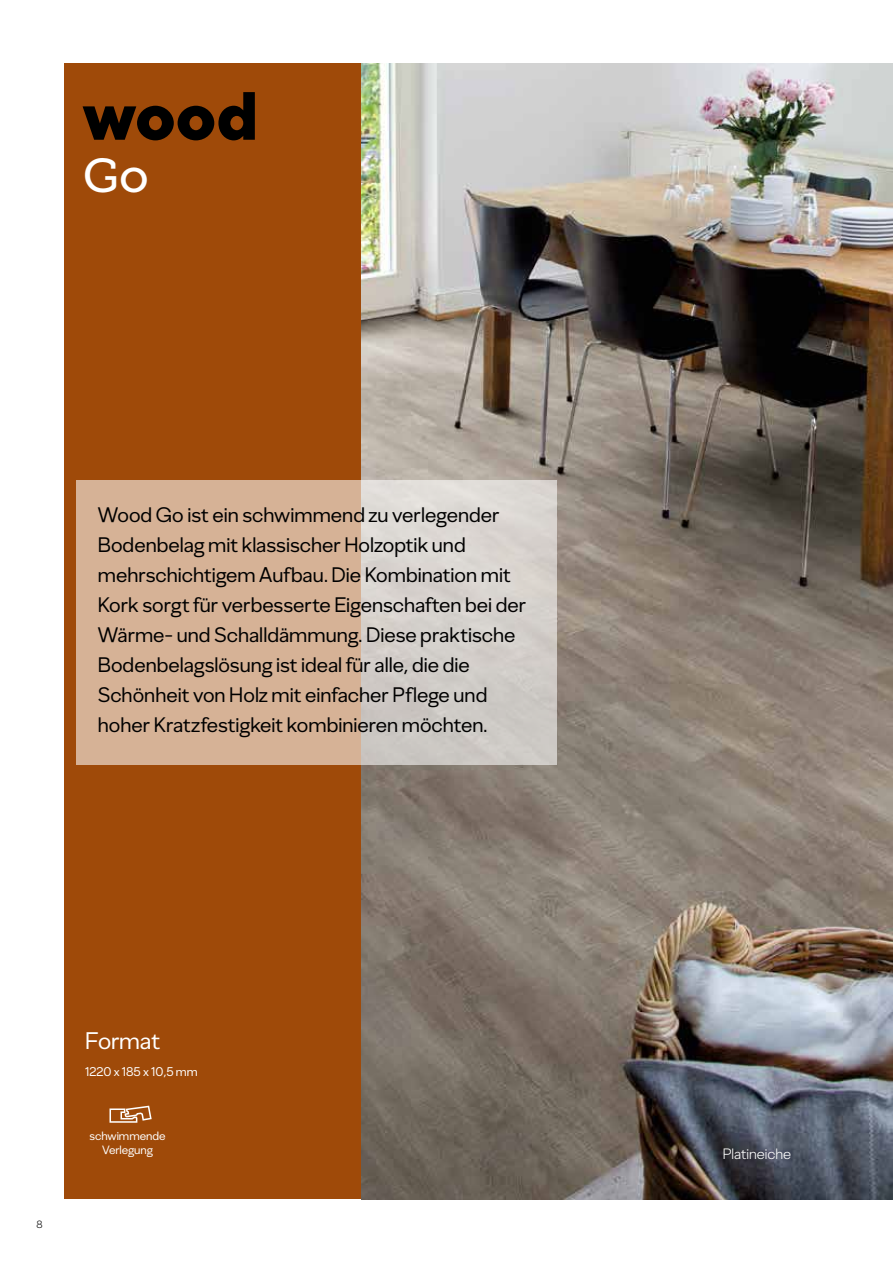
<style>
.page{position:relative;width:893px;height:1263px;background:#fff}
.page>*{position:absolute;margin:0;border:0;box-sizing:border-box;transform-origin:0 0}
.t1{font:800 68.1px "TT Norms";color:#000}
.t2{font:47.4px "Museo Slab 500";color:#fff}
.t3{font:24px "Amorim Sans";color:#fff}
.t4{font:21px/30px "Amorim Sans";color:#000}
.t5{font:300 15px "Amorim Sans";color:#fff}
.t6{font:12.6px "Amorim Sans";color:#fff}
.t7{font:12px/13.5px "Amorim Sans";color:#fff;text-align:center}
.t8{font:300 10.5px "Amorim Sans";color:#000}
</style>
<div class="page">
<div style="left:64px;top:64px;width:297px;height:1135px;background:#9f4a09"></div>
<img style="left:361px;top:64px;width:532px;height:1135px">
<svg style="left:77px;top:480px;width:480px;height:285px;background:#d5beab"></svg>
<svg style="left:109px;top:1106px;width:43px;height:17px"></svg>
<h1 class="t1" style="left:83px;top:72px;width:178px">wood</h1>
<h2 class="t2" style="left:83px;top:149px;width:67px">Go</h2>
<p class="t4" style="left:98px;top:499px;width:430px">Wood Go ist ein schwimmend zu verlegender Bodenbelag mit klassischer Holzoptik und mehrschichtigem Aufbau. Die Kombination mit Kork sorgt für verbesserte Eigenschaften bei der Wärme- und Schalldämmung. Diese praktische Bodenbelagslösung ist ideal für alle, die die Schönheit von Holz mit einfacher Pflege und hoher Kratzfestigkeit kombinieren möchten.</p>
<p class="t8" style="left:36px;top:1218px;width:8px">8</p>
<p class="t3" style="left:85px;top:1026px;width:77px">Format</p>
<p class="t6" style="left:85px;top:1064px;width:114px">1220 x 185 x 10,5 mm</p>
<p class="t7" style="left:90px;top:1129px;width:78px">schwimmende<br>Verlegung</p>
<p class="t5" style="left:723px;top:1145px;width:70px">Platineiche</p>
</div>
